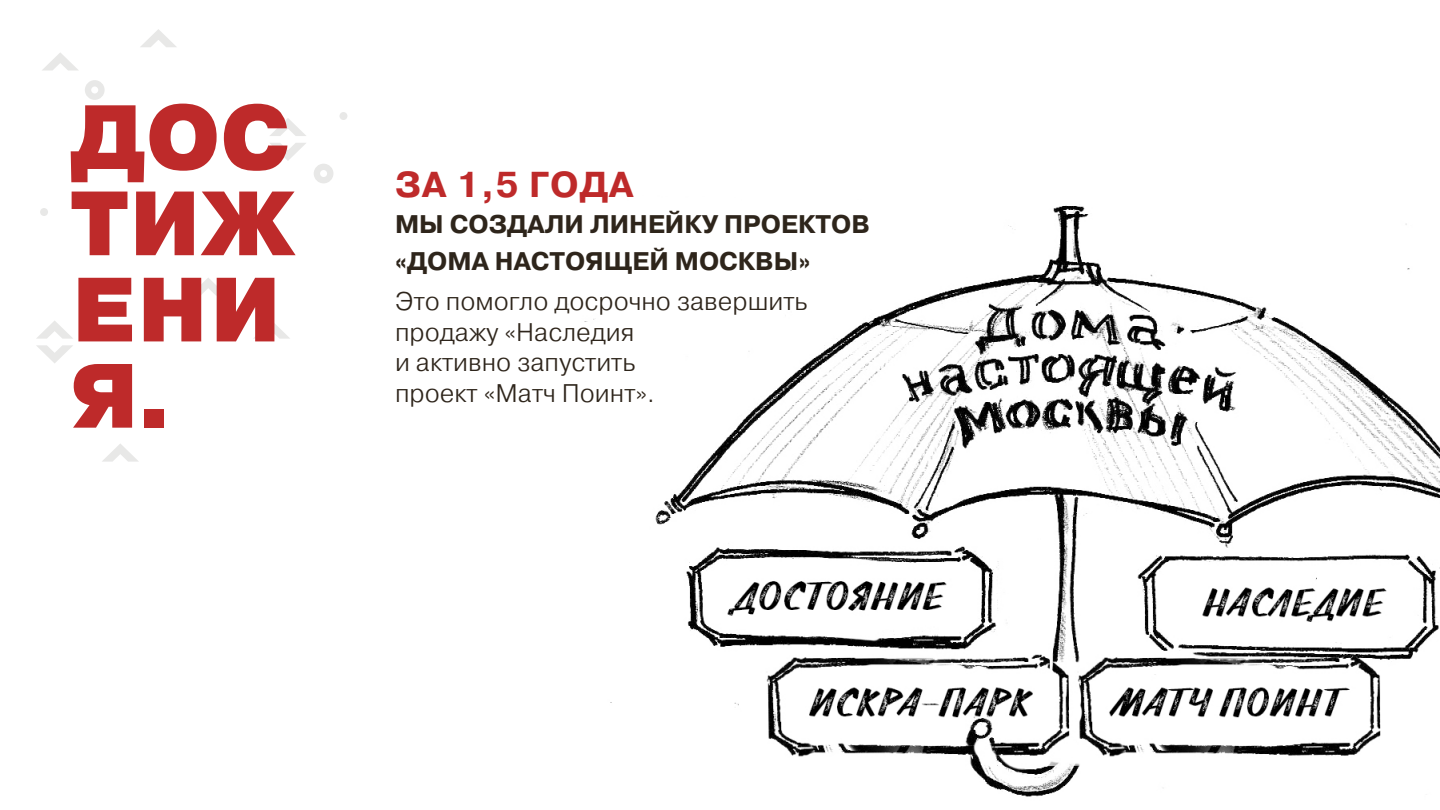
<style>
.page{position:relative;width:1440px;height:810px;background:#fff}
.page>*{position:absolute;margin:0;border:0;box-sizing:border-box;transform-origin:0 0}
.t1{font:900 90.97px/86.2px "Pragmatica";color:#be2a2a}
.t2{font:700 36px "Pragmatica";letter-spacing:.025em;color:#be2a2a}
.t3{font:300 25.5px/30.6px "Pragmatica";color:#2e251b}
.t4{font:700 25.5px/36.8px "Pragmatica";color:#2e251b}
</style>
<div class="page">
<img style="left:567px;top:205px;width:873px;height:592px">
<div style="left:150px;top:295px;width:8px;height:8px;background:#e8e8e7;border-radius:50%"></div>
<div style="left:339px;top:112px;width:8px;height:8px;background:#e8e8e7;border-radius:50%"></div>
<svg style="left:85px;top:80px;width:20px;height:20px"></svg>
<div style="left:40px;top:208px;width:8px;height:8px;background:#e8e8e7;border-radius:50%"></div>
<svg style="left:270px;top:118px;width:63px;height:65px"></svg>
<svg style="left:36px;top:321px;width:37px;height:42px"></svg>
<svg style="left:42px;top:53px;width:36px;height:18px"></svg>
<svg style="left:190px;top:278px;width:36px;height:18px"></svg>
<svg style="left:253px;top:321px;width:37px;height:18px"></svg>
<svg style="left:102px;top:444px;width:37px;height:18px"></svg>
<svg style="left:140px;top:29px;width:36px;height:18px"></svg>
<h1 class="t1" style="left:71px;top:97px;width:226px">ДОС<br>ТИЖ<br>ЕНИ<br>Я.</h1>
<h2 class="t2" style="left:395px;top:161px;width:240px">ЗА 1,5 ГОДА</h2>
<p class="t4" style="left:395px;top:206px;width:476px">МЫ СОЗДАЛИ ЛИНЕЙКУ ПРОЕКТОВ «ДОМА НАСТОЯЩЕЙ МОСКВЫ»</p>
<p class="t3" style="left:395px;top:286px;width:414px">Это помогло досрочно завершить продажу «Наследия<br>и активно запустить<br>проект «Матч Поинт».</p>
</div>
